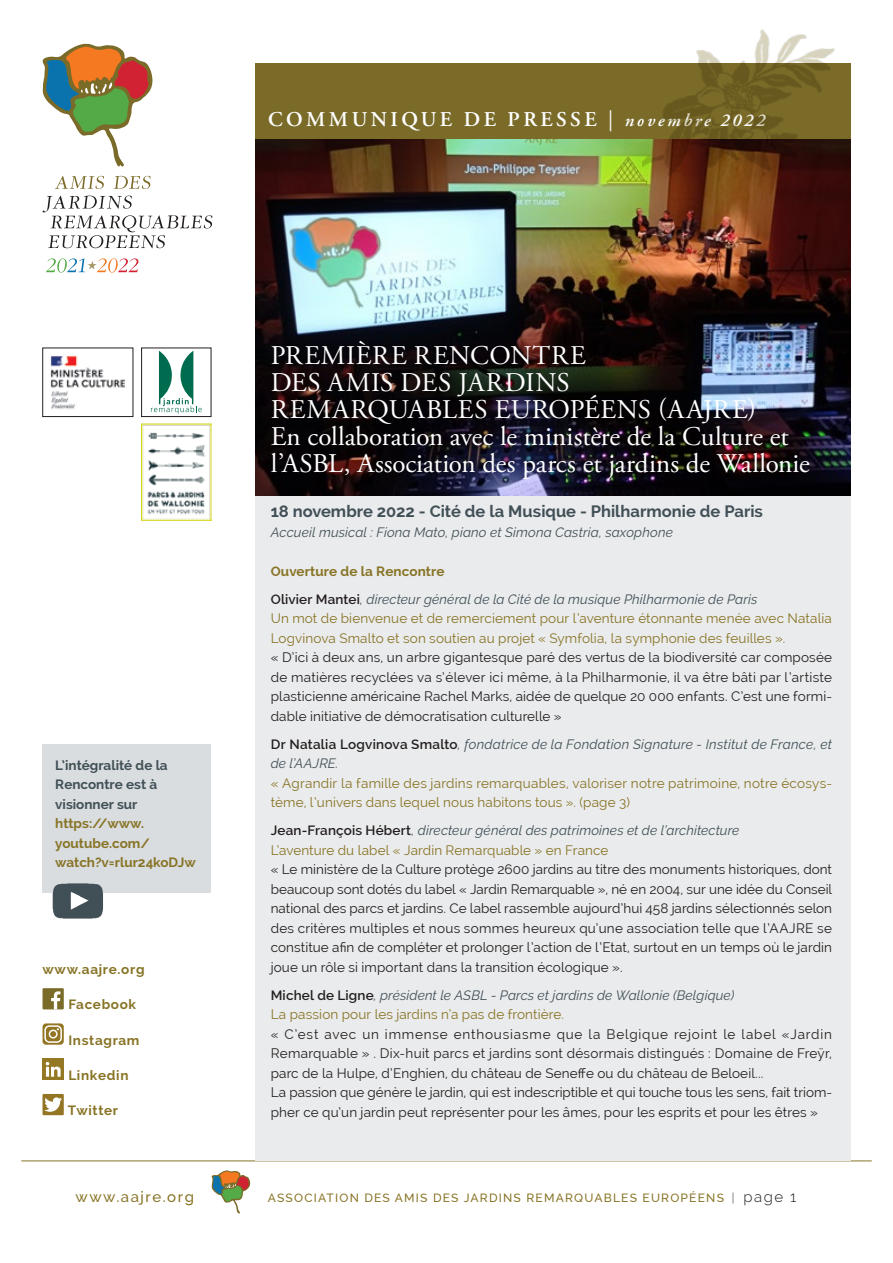
<style>
.page{position:relative;width:893px;height:1263px;background:#fff}
.page>*{position:absolute;margin:0;border:0;box-sizing:border-box;transform-origin:0 0}
.t1{font:27px/27px "Adobe Garamond Pro";color:#fff}
.t2{font:27px/27px "Adobe Garamond Pro";letter-spacing:.02em;color:#fff}
.t3{font:27px "Adobe Garamond Pro";letter-spacing:.025em;color:#fff}
.t4{font:600 21px "Adobe Garamond Pro";letter-spacing:.165em;color:#fff}
.t5{font:700 16.5px "Raleway";color:#415057}
.t6{font:500 15px "Raleway";letter-spacing:.1em;color:#887426}
.t7{font:13.5px/19.5px "Raleway";letter-spacing:.005em;color:#231f20;text-align:justify}
.t8{font:13.5px/19.5px "Raleway";letter-spacing:.01em;color:#887426}
.t9{font:italic 13.5px/19.5px "Raleway";letter-spacing:.01em;color:#415057}
.t10{font:700 13.5px/19.5px "Raleway";letter-spacing:.01em;color:#887426}
.t11{font:700 13.5px "Raleway";letter-spacing:.05em;color:#887426}
.t12{font:700 13.5px/19.5px "Raleway";color:#415057}
.t13{font:500 12px "Raleway";letter-spacing:.1em;color:#887426}
.s1{font-weight:400}
.s2{font-style:italic;font-size:18px}
.s3{font-weight:600;font-style:normal;color:#231f20}
.s4{font-weight:400;color:#636366}
.s5{font-weight:300;font-size:15px;color:#231f20}
</style>
<div class="page">
<hr style="left:21px;top:1161px;width:851px;height:1px;background:#887426">
<svg style="left:212px;top:1170px;width:39px;height:43px"></svg>
<div style="left:255px;top:417px;width:595px;height:744px;background:#eaebec"></div>
<img style="left:255px;top:140px;width:595px;height:355px">
<div style="left:43px;top:988px;width:21px;height:21px;background:#7a6b29"></div>
<svg style="left:51px;top:991px;width:9px;height:18px"></svg>
<svg style="left:43px;top:1023px;width:21px;height:22px"></svg>
<div style="left:43px;top:1059px;width:21px;height:21px;background:#947823"></div>
<svg style="left:45px;top:1062px;width:16px;height:15px"></svg>
<svg style="left:43px;top:1094px;width:21px;height:21px"></svg>
<div style="left:255px;top:64px;width:595px;height:75px;background:#7a6b29"></div>
<img style="left:642px;top:29px;width:209px;height:165px">
<img style="left:50px;top:356px;width:75px;height:53px">
<svg style="left:151px;top:351px;width:51px;height:63px"></svg>
<div style="left:141px;top:348px;width:70px;height:69px;border:1px solid #231f20"></div>
<img style="left:141px;top:424px;width:70px;height:97px">
<svg style="left:43px;top:43px;width:110px;height:124px"></svg>
<svg style="left:55px;top:176px;width:49px;height:13px"></svg>
<svg style="left:114px;top:176px;width:37px;height:13px"></svg>
<svg style="left:43px;top:196px;width:169px;height:52px"></svg>
<svg style="left:46px;top:258px;width:93px;height:15px"></svg>
<div style="left:43px;top:744px;width:168px;height:149px;background:#d9dde0"></div>
<img style="left:52px;top:883px;width:51px;height:36px">
<p class="t4" style="left:268px;top:107px;width:499px">COMMUNIQUE DE PRESSE <span class="s1">|</span> <span class="s2">novembre 2022</span></p>
<p class="t12" style="left:55px;top:755px;width:114px">L’intégralité de la<br>Rencontre est à visionner sur</p>
<p class="t10" style="left:55px;top:814px;width:142px">https://www. youtube.com/ watch?v=rlur24koDJw</p>
<p class="t11" style="left:43px;top:962px;width:104px">www.aajre.org</p>
<p class="t11" style="left:68px;top:997px;width:69px">Facebook</p>
<p class="t11" style="left:68px;top:1032px;width:73px">Instagram</p>
<p class="t11" style="left:68px;top:1067px;width:62px">Linkedin</p>
<p class="t11" style="left:68px;top:1103px;width:52px">Twitter</p>
<p class="t3" style="left:271px;top:339px;width:316px">PREMIÈRE RENCONTRE</p>
<p class="t2" style="left:271px;top:370px;width:487px">DES AMIS DES JARDINS<br>REMARQUABLES EUROPÉENS (AAJRE)</p>
<p class="t1" style="left:271px;top:424px;width:541px">En collaboration avec le ministère de la Culture et l’ASBL, Association des parcs et jardins de Wallonie</p>
<p class="t5" style="left:271px;top:502px;width:494px">18 novembre 2022 - Cité de la Musique - Philharmonie de Paris</p>
<p class="t9" style="left:271px;top:522px;width:404px">Accueil musical : Fiona Mato, piano et Simona Castria, saxophone</p>
<p class="t10" style="left:271px;top:561px;width:175px">Ouverture de la Rencontre</p>
<p class="t9" style="left:271px;top:589px;width:488px"><span class="s3">Olivier Mantei</span>, directeur général de la Cité de la musique Philharmonie de Paris</p>
<p class="t8" style="left:271px;top:608px;width:563px">Un mot de bienvenue et de remerciement pour l’aventure étonnante menée avec Natalia<br>Logvinova Smalto et son soutien au projet « Symfolia, la symphonie des feuilles ».</p>
<p class="t7" style="left:271px;top:647px;width:563px">« D’ici à deux ans, un arbre gigantesque paré des vertus de la biodiversité car composée de matières recyclées va s’élever ici même, à la Philharmonie, il va être bâti par l’artiste plasticienne américaine Rachel Marks, aidée de quelque 20 000 enfants. C’est une formi&shy;dable initiative de démocratisation culturelle »</p>
<p class="t9" style="left:271px;top:734px;width:563px"><span class="s3">Dr Natalia Logvinova Smalto</span>, fondatrice de la Fondation Signature - Institut de France, et de l’AAJRE.</p>
<p class="t8" style="left:271px;top:773px;width:563px">« Agrandir la famille des jardins remarquables, valoriser notre patrimoine, notre écosys&shy;tème, l’univers dans lequel nous habitons tous ». (page 3)</p>
<p class="t9" style="left:271px;top:820px;width:470px"><span class="s3">Jean-François Hébert</span>, directeur général des patrimoines et de l’architecture</p>
<p class="t8" style="left:271px;top:840px;width:339px">L’aventure du label « Jardin Remarquable » en France</p>
<p class="t7" style="left:271px;top:859px;width:563px">« Le ministère de la Culture protège 2600 jardins au titre des monuments historiques, dont beaucoup sont dotés du label « Jardin Remarquable », né en 2004, sur une idée du Conseil national des parcs et jardins. Ce label rassemble aujourd’hui 458 jardins sélectionnés selon des critères multiples et nous sommes heureux qu’une association telle que l’AAJRE se constitue afin de compléter et prolonger l’action de l’Etat, surtout en un temps où le jardin joue un rôle si important dans la transition écologique ».</p>
<p class="t9" style="left:271px;top:985px;width:465px"><span class="s3">Michel de Ligne</span>, président le ASBL - Parcs et jardins de Wallonie (Belgique)</p>
<p class="t8" style="left:271px;top:1004px;width:295px">La passion pour les jardins n’a pas de frontière.</p>
<p class="t7" style="left:271px;top:1024px;width:563px">« C’est avec un immense enthousiasme que la Belgique rejoint le label «Jardin Remarquable » . Dix-huit parcs et jardins sont désormais distingués : Domaine de Freÿr, parc de la Hulpe, d’Enghien, du château de Seneffe ou du château de Beloeil...</p>
<p class="t7" style="left:271px;top:1082px;width:563px">La passion que génère le jardin, qui est indescriptible et qui touche tous les sens, fait triom&shy;pher ce qu’un jardin peut représenter pour les âmes, pour les esprits et pour les êtres »</p>
<p class="t6" style="left:76px;top:1187px;width:120px">www.aajre.org</p>
<p class="t13" style="left:268px;top:1190px;width:530px">ASSOCIATION DES AMIS DES JARDINS REMARQUABLES EUROPÉENS <span class="s4">|</span> <span class="s5">page 1</span></p>
</div>
